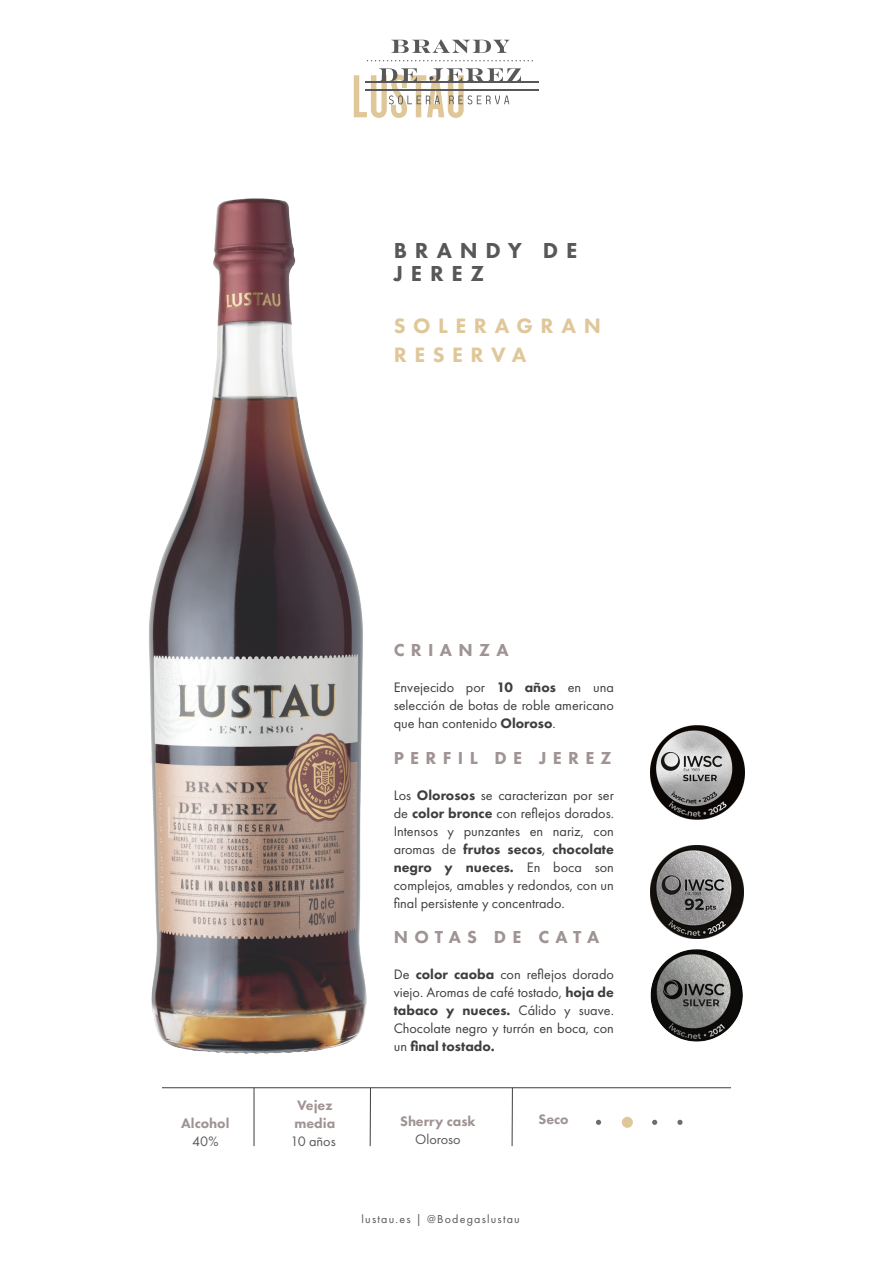
<style>
.page{position:relative;width:893px;height:1263px;background:#fff}
.page>*{position:absolute;margin:0;border:0;box-sizing:border-box;transform-origin:0 0}
.t1{font:800 22.5px/23.5px "Futura PT";letter-spacing:.35em;color:#57585a}
.t2{font:800 21.6px/28.5px "Futura PT";letter-spacing:.35em;color:rgb(218 189 135/.85)}
.t3{font:800 18px "Futura PT";letter-spacing:.35em;color:#9f9493}
.t4{font:14.25px/18px "Futura PT";color:#3e3e3f;text-align:justify}
.t5{font:800 14.25px/18px "Futura PT";color:#9f9493}
.t6{font:14.25px "Futura PT";color:#57585a}
.t7{font:12px "Futura PT";letter-spacing:.1em;color:#57585a}
.s1{font-weight:800}
</style>
<div class="page">
<img style="left:149px;top:109px;width:428px;height:1038px">
<hr style="left:162px;top:1087px;width:569px;height:1px;background:#3e3e3f">
<hr style="left:254px;top:1088px;width:1px;height:58px;background:#3e3e3f">
<hr style="left:370px;top:1088px;width:1px;height:58px;background:#3e3e3f">
<hr style="left:512px;top:1088px;width:1px;height:58px;background:#3e3e3f">
<div style="left:622px;top:1117px;width:11px;height:11px;background:#dfc799;border-radius:50%"></div>
<svg style="left:652px;top:1120px;width:5px;height:5px"></svg>
<svg style="left:596px;top:1120px;width:5px;height:5px"></svg>
<svg style="left:677px;top:1120px;width:6px;height:5px"></svg>
<svg style="left:391px;top:39px;width:119px;height:14px"></svg>
<hr style="left:365px;top:89px;width:174px;height:1px;background:#57585a">
<hr style="left:365px;top:82px;width:174px;height:1px;background:#57585a">
<svg style="left:367px;top:60px;width:166px;height:1px"></svg>
<svg style="left:354px;top:68px;width:167px;height:50px"></svg>
<img style="left:650px;top:725px;width:94px;height:95px">
<img style="left:650px;top:949px;width:92px;height:92px">
<img style="left:650px;top:845px;width:94px;height:93px">
<h1 class="t1" style="left:394px;top:238px;width:185px">BRANDY DE<br>JEREZ</h1>
<h2 class="t2" style="left:394px;top:312px;width:209px">SOLERAGRAN<br>RESERVA</h2>
<p class="t5" style="left:181px;top:1114px;width:50px">Alcohol</p>
<p class="t6" style="left:192px;top:1133px;width:28px">40%</p>
<p class="t5" style="left:294px;top:1095px;width:42px">Vejez media</p>
<p class="t6" style="left:290px;top:1132px;width:47px">10 años</p>
<p class="t3" style="left:394px;top:639px;width:116px">CRIANZA</p>
<p class="t4" style="left:394px;top:678px;width:222px">Envejecido por <span class="s1">10 años</span> en una selección de botas de roble americano que han contenido <span class="s1">Oloroso</span>.</p>
<p class="t3" style="left:394px;top:747px;width:219px">PERFIL DE JEREZ</p>
<p class="t4" style="left:394px;top:786px;width:222px">Los <span class="s1">Olorosos</span> se caracterizan por ser de <span class="s1">color bronce</span> con reflejos dorados.<br>Intensos y punzantes en nariz, con aromas de <span class="s1">frutos secos</span>, <span class="s1">chocolate negro y nueces.</span> En boca son complejos, amables y redondos, con un final persistente y concentrado.</p>
<p class="t3" style="left:394px;top:925px;width:207px">NOTAS DE CATA</p>
<p class="t4" style="left:394px;top:965px;width:222px">De <span class="s1">color caoba</span> con reflejos dorado viejo. Aromas de café tostado, <span class="s1">hoja de tabaco y nueces.</span> Cálido y suave.<br>Chocolate negro y turrón en boca, con un <span class="s1">final tostado.</span></p>
<p class="t5" style="left:400px;top:1112px;width:77px">Sherry cask</p>
<p class="t6" style="left:415px;top:1131px;width:47px">Oloroso</p>
<p class="t5" style="left:538px;top:1110px;width:32px">Seco</p>
<p class="t7" style="left:362px;top:1212px;width:160px">lustau.es | @Bodegaslustau</p>
</div>
